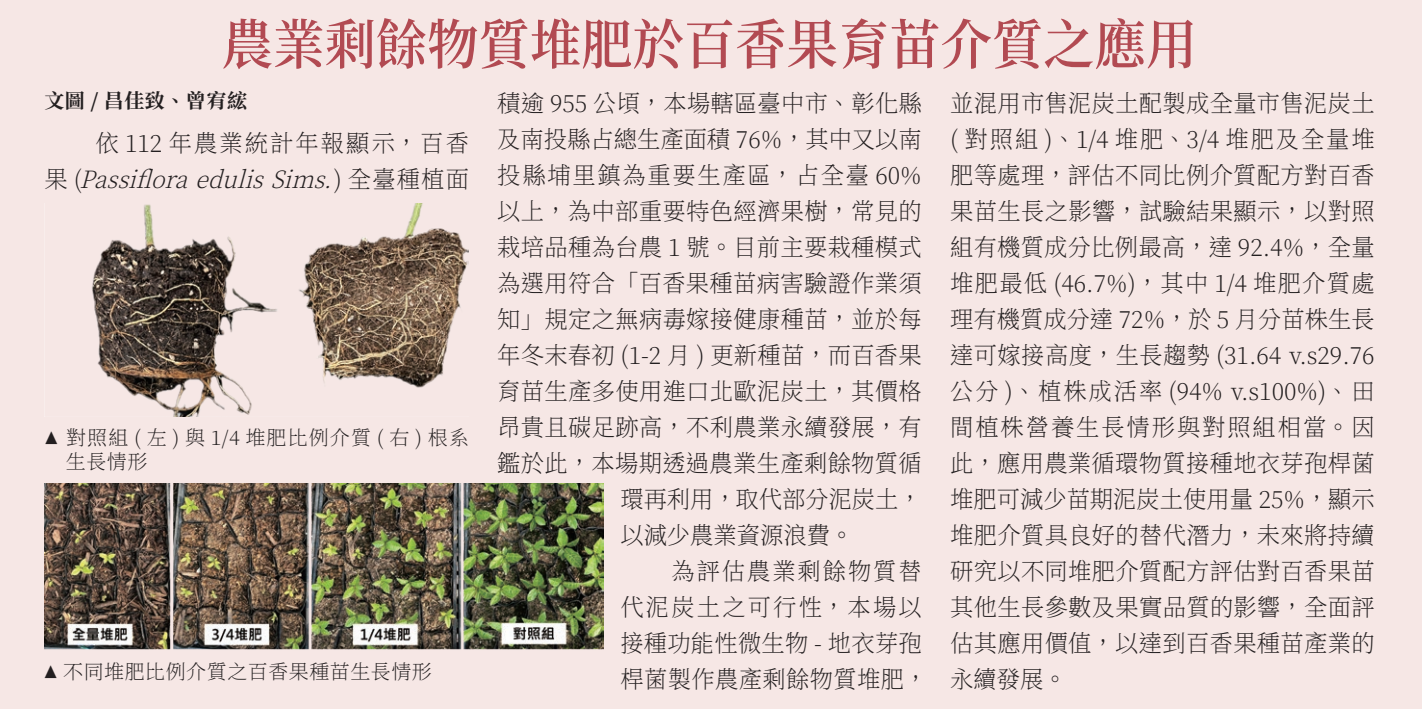
<style>
.page{position:relative;width:1422px;height:713px;background:#fff}
.page>*{position:absolute;margin:0;border:0;box-sizing:border-box;transform-origin:0 0}
.t1{font:600 54px "Noto Serif CJ Ktc";color:#b24a52;scale:.95 1}
.t2{font:200 24px/36px "Noto Serif CJ Ktc";letter-spacing:.015em;color:#231f20;text-align:justify}
.t3{font:200 24px/36px "Noto Serif CJ Ktc";letter-spacing:.09em;color:#231f20;text-align:right}
.t4{font:200 24px "Noto Serif CJ Ktc";letter-spacing:.075em;color:#231f20}
.t5{font:200 24px "Noto Serif CJ Ktc";letter-spacing:.095em;color:#231f20}
.t6{font:200 24px "Noto Serif CJ Ktc";letter-spacing:.085em;color:#231f20}
.t7{font:200 20px/24px "Noto Serif CJ Ktc";letter-spacing:.055em;color:#231f20}
.t8{font:200 20px "Noto Serif CJ Ktc";letter-spacing:.025em;color:#231f20}
.t9{font:700 20px "Noto Serif CJ Ktc";letter-spacing:.025em;color:#231f20}
.t10{font:16px "P Ming Li U";color:#231f20;scale:.8 1}
.s1{font-style:italic}
</style>
<div class="page">
<div style="left:0;top:0;width:1421px;height:708px;background:#f6e7e5"></div>
<img style="left:44px;top:483px;width:559px;height:167px">
<img style="left:92px;top:204px;width:377px;height:212px">
<h1 class="t1" style="left:222px;top:14px;width:1028px">農業剩餘物質堆肥於百香果育苗介質之應用</h1>
<p class="t9" style="left:44px;top:89px;width:204px">文圖 / 昌佳致、曾宥綋</p>
<p class="t3" style="left:44px;top:125px;width:426px">依 112 年農業統計年報顯示，百香<br>果 ( <span class="s1">PassifloraedulisSims.</span>) 全臺種植面</p>
<p class="t2" style="left:497px;top:85px;width:426px">積逾 955 公頃，本場轄區臺中市、彰化縣</p>
<p class="t2" style="left:497px;top:121px;width:426px">及南投縣占總生產面積 76%，其中又以南</p>
<p class="t4" style="left:497px;top:161px;width:426px">投縣埔里鎮為重要生產區，占全臺 60%</p>
<p class="t2" style="left:497px;top:193px;width:426px">以上，為中部重要特色經濟果樹，常見的</p>
<p class="t2" style="left:497px;top:229px;width:426px">栽培品種為台農 1 號。目前主要栽種模式</p>
<p class="t2" style="left:497px;top:265px;width:426px">為選用符合「百香果種苗病害驗證作業須</p>
<p class="t2" style="left:497px;top:301px;width:426px">知」規定之無病毒嫁接健康種苗，並於每</p>
<p class="t2" style="left:497px;top:337px;width:426px">年冬末春初 (1-2 月 ) 更新種苗，而百香果</p>
<p class="t2" style="left:497px;top:373px;width:426px">育苗生產多使用進口北歐泥炭土，其價格</p>
<p class="t2" style="left:497px;top:409px;width:426px">昂貴且碳足跡高，不利農業永續發展，有</p>
<p class="t2" style="left:497px;top:445px;width:426px">鑑於此，本場期透過農業生產剩餘物質循</p>
<p class="t2" style="left:620px;top:481px;width:303px">環再利用，取代部分泥炭土，</p>
<p class="t2" style="left:620px;top:517px;width:234px">以減少農業資源浪費。</p>
<p class="t6" style="left:671px;top:557px;width:252px">為評估農業剩餘物質替</p>
<p class="t5" style="left:620px;top:593px;width:303px">代泥炭土之可行性，本場以</p>
<p class="t2" style="left:620px;top:625px;width:303px">接種功能性微生物 - 地衣芽孢</p>
<p class="t2" style="left:620px;top:661px;width:308px">桿菌製作農產剩餘物質堆肥，</p>
<p class="t2" style="left:950px;top:85px;width:426px">並混用市售泥炭土配製成全量市售泥炭土( 對照組 )、1/4 堆肥、3/4 堆肥及全量堆肥等處理，評估不同比例介質配方對百香果苗生長之影響，試驗結果顯示，以對照組有機質成分比例最高，達 92.4%，全量堆肥最低 (46.7%)，其中 1/4 堆肥介質處理有機質成分達 72%，於 5 月分苗株生長達可嫁接高度，生長趨勢 (31.64 v.s29.76公分 )、植株成活率 (94% v.s100%)、田間植株營養生長情形與對照組相當。因此，應用農業循環物質接種地衣芽孢桿菌堆肥可減少苗期泥炭土使用量 25%，顯示堆肥介質具良好的替代潛力，未來將持續研究以不同堆肥介質配方評估對百香果苗其他生長參數及果實品質的影響，全面評估其應用價值，以達到百香果種苗產業的永續發展。</p>
<p class="t10" style="left:58px;top:446px;width:18px;rotate:-180deg">▼</p>
<p class="t7" style="left:66px;top:426px;width:404px">對照組 ( 左 ) 與 1/4 堆肥比例介質 ( 右 ) 根系生長情形</p>
<p class="t10" style="left:57px;top:679px;width:18px;rotate:-180deg">▼</p>
<p class="t8" style="left:63px;top:660px;width:370px">不同堆肥比例介質之百香果種苗生長情形</p>
</div>
